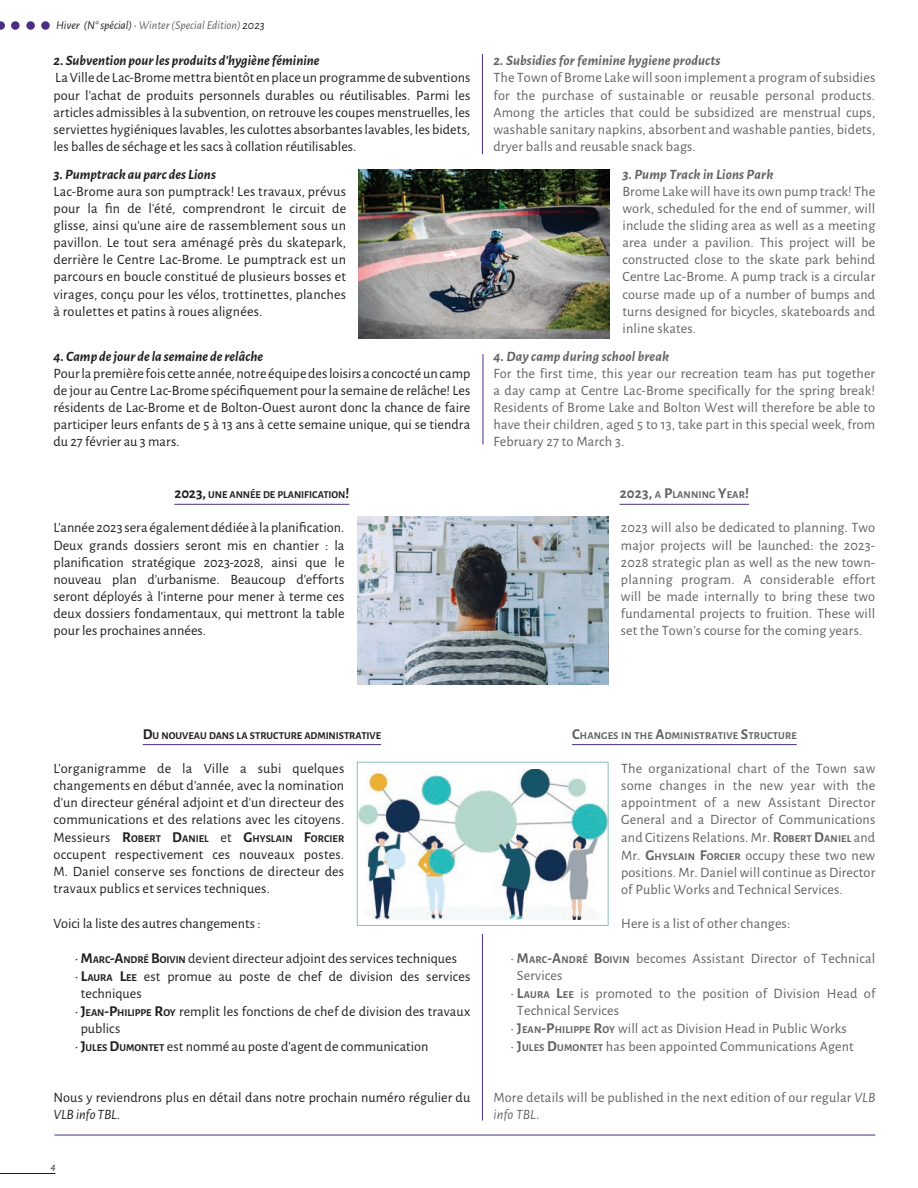
<style>
.page{position:relative;width:918px;height:1188px;background:#fff}
.page>*{position:absolute;margin:0;border:0;box-sizing:border-box;transform-origin:0 0}
.t1{font:14.25px/17.1px "Alegreya Sans";letter-spacing:.005em;color:#231f20;text-align:justify}
.t2{font:14.25px/17.1px "Alegreya Sans";letter-spacing:.01em;color:#636366;text-align:justify}
.t3{font:italic 700 14.25px "Alegreya Sans";color:#231f20}
.t4{font:italic 700 14.25px "Alegreya Sans";letter-spacing:.01em;color:#636366}
.t5{font:italic 12px "Alegreya Sans";color:#636366}
.t6{font:700 10.5px "Alegreya Sans";letter-spacing:-.005em;color:#231f20}
.t7{font:700 10.5px "Alegreya Sans";letter-spacing:.015em;color:#636366}
.t8{font:italic 10.5px "Alegreya Sans";color:#231f20}
.s1{color:#231f20}
.s2{font-size:15px}
.s3{font-weight:400;font-size:14.25px}
.s4{font-weight:700;font-size:15px}
.s5{font-weight:700;font-size:10.5px}
.s6{font-style:italic}
</style>
<div class="page">
<hr style="left:0;top:1173px;width:55px;height:1px;background:#231f20">
<svg style="left:0;top:21px;width:5px;height:9px"></svg>
<div style="left:11px;top:21px;width:9px;height:9px;background:#4d2d82;border-radius:50%"></div>
<div style="left:26px;top:21px;width:9px;height:9px;background:#4d2d82;border-radius:50%"></div>
<div style="left:41px;top:21px;width:9px;height:9px;background:#4d2d82;border-radius:50%"></div>
<hr style="left:54px;top:1135px;width:821px;height:1px;background:#4d2d82">
<hr style="left:482px;top:54px;width:1px;height:100px;background:#4d2d82">
<hr style="left:483px;top:354px;width:1px;height:90px;background:#4d2d82">
<hr style="left:482px;top:934px;width:1px;height:186px;background:#4d2d82">
<hr style="left:174px;top:504px;width:175px;height:1px;background:#4d2d82">
<hr style="left:143px;top:744px;width:238px;height:1px;background:#4d2d82">
<hr style="left:620px;top:504px;width:129px;height:1px;background:#4d2d82">
<hr style="left:572px;top:744px;width:225px;height:1px;background:#4d2d82">
<img style="left:357px;top:516px;width:251px;height:169px">
<img style="left:359px;top:770px;width:247px;height:149px">
<div style="left:357px;top:762px;width:251px;height:164px;border:1px solid #8bc0b6"></div>
<img style="left:359px;top:170px;width:251px;height:168px">
<p class="t5" style="left:56px;top:17px;width:210px"><span class="s1">Hiver (N° spécial) •</span> Winter (Special Edition) <span class="s1">2023</span></p>
<p class="t3" style="left:53px;top:50px;width:268px">2. Subvention pour les produits d’hygiène féminine</p>
<p class="t1" style="left:53px;top:69px;width:418px">La Ville de Lac-Brome mettra bientôt en place un programme de subventions pour l’achat de produits personnels durables ou réutilisables. Parmi les articles admissibles à la subvention, on retrouve les coupes menstruelles, les serviettes hygiéniques lavables, les culottes absorbantes lavables, les bidets, les balles de séchage et les sacs à collation réutilisables.</p>
<p class="t3" style="left:53px;top:164px;width:164px">3. Pumptrack au parc des Lions</p>
<p class="t1" style="left:53px;top:182px;width:294px">Lac-Brome aura son pumptrack! Les travaux, prévus pour la fin de l’été, comprendront le circuit de glisse, ainsi qu’une aire de rassemblement sous un pavillon. Le tout sera aménagé près du skatepark, derrière le Centre Lac-Brome. Le pumptrack est un parcours en boucle constitué de plusieurs bosses et virages, conçu pour les vélos, trottinettes, planches à roulettes et patins à roues alignées.</p>
<p class="t3" style="left:53px;top:346px;width:211px">4. Camp de jour de la semaine de relâche</p>
<p class="t1" style="left:53px;top:364px;width:418px">Pour la première fois cette année, notre équipe des loisirs a concocté un camp de jour au Centre Lac-Brome spécifiquement pour la semaine de relâche! Les résidents de Lac-Brome et de Bolton-Ouest auront donc la chance de faire participer leurs enfants de 5 à 13 ans à cette semaine unique, qui se tiendra du 27 février au 3 mars.</p>
<p class="t6" style="left:174px;top:487px;width:177px"><span class="s2">2023,</span> UNE ANNÉE DE PLANIFICATION<span class="s2">!</span></p>
<p class="t1" style="left:53px;top:519px;width:293px">L’année 2023 sera également dédiée à la planification.<br>Deux grands dossiers seront mis en chantier : la planification stratégique 2023-2028, ainsi que le nouveau plan d’urbanisme. Beaucoup d’efforts seront déployés à l’interne pour mener à terme ces deux dossiers fondamentaux, qui mettront la table pour les prochaines années.</p>
<p class="t4" style="left:493px;top:50px;width:228px">2. Subsidies for feminine hygiene products</p>
<p class="t2" style="left:493px;top:69px;width:383px">The Town of Brome Lake will soon implement a program of subsidies for the purchase of sustainable or reusable personal products.<br>Among the articles that could be subsidized are menstrual cups, washable sanitary napkins, absorbent and washable panties, bidets, dryer balls and reusable snack bags.</p>
<p class="t4" style="left:622px;top:164px;width:152px">3. Pump Track in Lions Park</p>
<p class="t2" style="left:622px;top:182px;width:254px">Brome Lake will have its own pump track! The work, scheduled for the end of summer, will include the sliding area as well as a meeting area under a pavilion. This project will be constructed close to the skate park behind Centre Lac-Brome. A pump track is a circular course made up of a number of bumps and turns designed for bicycles, skateboards and inline skates.</p>
<p class="t4" style="left:493px;top:346px;width:177px">4. Day camp during school break</p>
<p class="t2" style="left:493px;top:364px;width:383px">For the first time, this year our recreation team has put together a day camp at Centre Lac-Brome specifically for the spring break!<br>Residents of Brome Lake and Bolton West will therefore be able to have their children, aged 5 to 13, take part in this special week, from February 27 to March 3.</p>
<p class="t7" style="left:620px;top:487px;width:131px"><span class="s2">2023,</span> A <span class="s2">P</span>LANNING <span class="s2">Y</span>EAR<span class="s2">!</span></p>
<p class="t2" style="left:621px;top:519px;width:256px">2023 will also be dedicated to planning. Two major projects will be launched: the 2023- 2028 strategic plan as well as the new town&shy;planning program. A considerable effort will be made internally to bring these two fundamental projects to fruition. These will set the Town’s course for the coming years.</p>
<p class="t6" style="left:143px;top:728px;width:240px"><span class="s2">D</span>U NOUVEAU DANS LA STRUCTURE ADMINISTRATIVE</p>
<p class="t1" style="left:53px;top:759px;width:292px">L’organigramme de la Ville a subi quelques changements en début d’année, avec la nomination d’un directeur général adjoint et d’un directeur des communications et des relations avec les citoyens.</p>
<p class="t6" style="left:53px;top:831px;width:292px"><span class="s3">Messieurs</span> <span class="s2">R</span>OBERT <span class="s2">D</span>ANIEL <span class="s3">et</span> <span class="s2">G</span>HYSLAIN <span class="s2">F</span>ORCIER</p>
<p class="t1" style="left:53px;top:845px;width:292px">occupent respectivement ces nouveaux postes.<br>M. Daniel conserve ses fonctions de directeur des travaux publics et services techniques.</p>
<p class="t1" style="left:53px;top:914px;width:209px">Voici la liste des autres changements :</p>
<p class="t1" style="left:75px;top:949px;width:384px">• <span class="s4">M</span><span class="s5">ARC</span><span class="s4">-A</span><span class="s5">NDRÉ</span> <span class="s4">B</span><span class="s5">OIVIN</span> devient directeur adjoint des services techniques</p>
<p class="t1" style="left:81px;top:967px;width:391px;text-indent:-6px">• <span class="s4">L</span><span class="s5">AURA</span> <span class="s4">L</span><span class="s5">EE</span> est promue au poste de chef de division des services techniques</p>
<p class="t1" style="left:81px;top:1002px;width:391px;text-indent:-6px">• <span class="s4">J</span><span class="s5">EAN</span><span class="s4">-P</span><span class="s5">HILIPPE</span> <span class="s4">R</span><span class="s5">OY</span> remplit les fonctions de chef de division des travaux publics</p>
<p class="t1" style="left:75px;top:1037px;width:355px">• <span class="s4">J</span><span class="s5">ULES</span> <span class="s4">D</span><span class="s5">UMONTET</span> est nommé au poste d’agent de communication</p>
<p class="t1" style="left:53px;top:1088px;width:418px">Nous y reviendrons plus en détail dans notre prochain numéro régulier du<br><span class="s6">VLB info TBL</span>.</p>
<p class="t8" style="left:51px;top:1159px;width:7px">4</p>
<p class="t7" style="left:572px;top:728px;width:226px"><span class="s2">C</span>HANGES IN THE <span class="s2">A</span>DMINISTRATIVE <span class="s2">S</span>TRUCTURE</p>
<p class="t2" style="left:621px;top:759px;width:256px">The organizational chart of the Town saw some changes in the new year with the appointment of a new Assistant Director General and a Director of Communications and Citizens Relations. Mr. <span class="s4">R</span><span class="s5">OBERT</span> <span class="s4">D</span><span class="s5">ANIEL</span> and Mr. <span class="s4">G</span><span class="s5">HYSLAIN</span> <span class="s4">F</span><span class="s5">ORCIER</span> occupy these two new positions. Mr. Daniel will continue as Director of Public Works and Technical Services.</p>
<p class="t2" style="left:621px;top:915px;width:171px">Here is a list of other changes:</p>
<p class="t2" style="left:517px;top:949px;width:360px;text-indent:-7px">• <span class="s4">M</span><span class="s5">ARC</span><span class="s4">-A</span><span class="s5">NDRÉ</span> <span class="s4">B</span><span class="s5">OIVIN</span> becomes Assistant Director of Technical<br>Services</p>
<p class="t2" style="left:517px;top:984px;width:360px;text-indent:-6px">• <span class="s4">L</span><span class="s5">AURA</span> <span class="s4">L</span><span class="s5">EE</span> is promoted to the position of Division Head of<br>Technical Services</p>
<p class="t2" style="left:510px;top:1019px;width:338px">• <span class="s4">J</span><span class="s5">EAN</span><span class="s4">-P</span><span class="s5">HILIPPE</span> <span class="s4">R</span><span class="s5">OY</span> will act as Division Head in Public Works</p>
<p class="t2" style="left:510px;top:1037px;width:345px">• <span class="s4">J</span><span class="s5">ULES</span> <span class="s4">D</span><span class="s5">UMONTET</span> has been appointed Communications Agent</p>
<p class="t2" style="left:493px;top:1088px;width:383px">More details will be published in the next edition of our regular <span class="s6">VLB info TBL</span>.</p>
</div>
